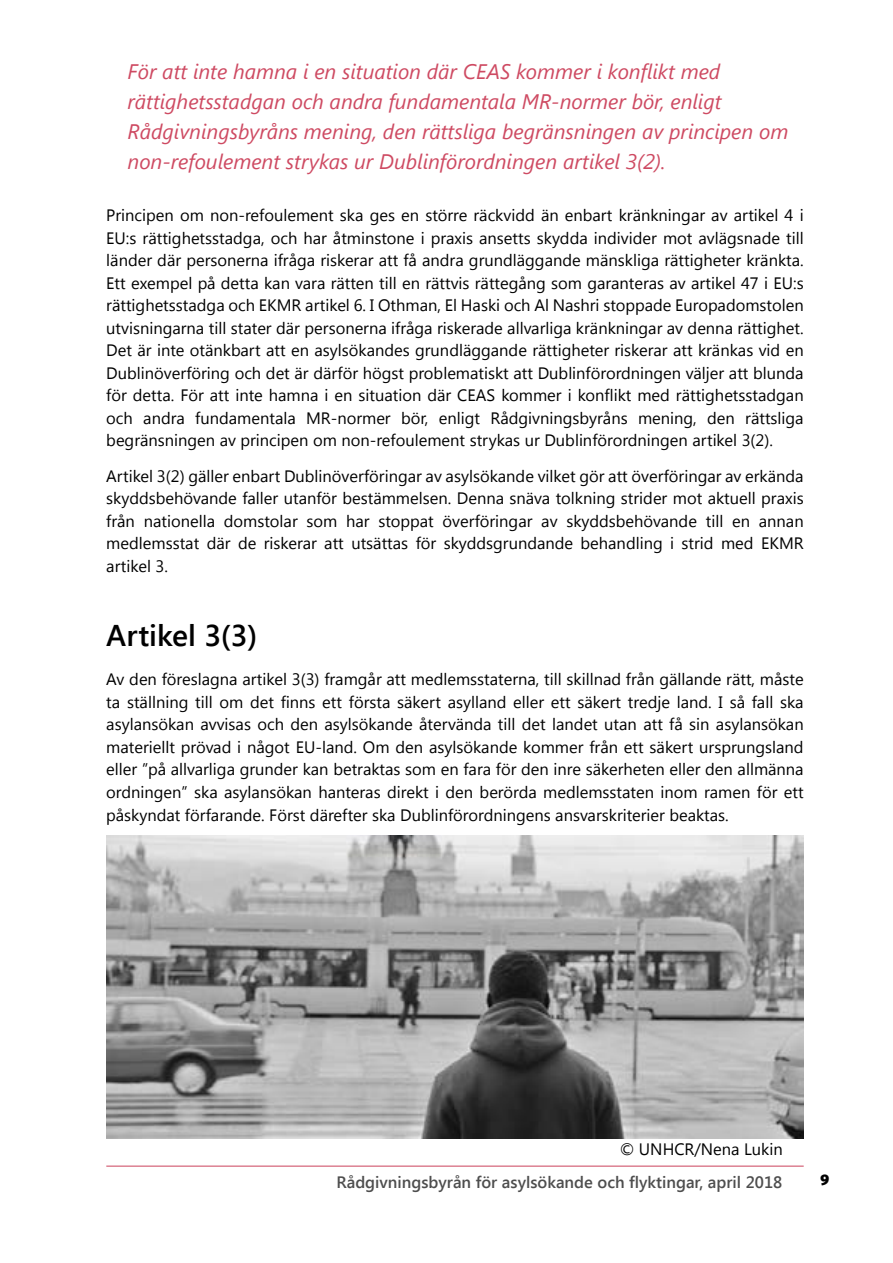
<style>
.page{position:relative;width:893px;height:1263px;background:#fff}
.page>*{position:absolute;margin:0;border:0;box-sizing:border-box;transform-origin:0 0}
.t1{font:600 30px "Segoe UI";color:#000}
.t2{font:italic 21px/30px "Segoe UI";color:#ce4a62}
.t3{font:16.5px/22.5px "Segoe UI";color:#000;text-align:justify}
.t4{font:600 16.5px "Segoe UI";color:#000}
.t5{font:900 15px "Fira Sans";color:#000}
</style>
<div class="page">
<hr style="left:106px;top:1165px;width:698px;height:2px;background:#ce4a62">
<img style="left:106px;top:835px;width:698px;height:303px">
<p class="t2" style="left:128px;top:56px;width:662px">För att inte hamna i en situation där CEAS kommer i konflikt med rättighetsstadgan och andra fundamentala MR-normer bör, enligt Rådgivningsbyråns mening, den rättsliga begränsningen av principen om non-refoulement strykas ur Dublinförordningen artikel 3(2).</p>
<p class="t3" style="left:106px;top:203px;width:699px">Principen om non-refoulement ska ges en större räckvidd än enbart kränkningar av artikel 4 i EU:s rättighetsstadga, och har åtminstone i praxis ansetts skydda individer mot avlägsnade till länder där personerna ifråga riskerar att få andra grundläggande mänskliga rättigheter kränkta.<br>Ett exempel på detta kan vara rätten till en rättvis rättegång som garanteras av artikel 47 i EU:s rättighetsstadga och EKMR artikel 6. I Othman, El Haski och Al Nashri stoppade Europadomstolen utvisningarna till stater där personerna ifråga riskerade allvarliga kränkningar av denna rättighet.<br>Det är inte otänkbart att en asylsökandes grundläggande rättigheter riskerar att kränkas vid en Dublinöverföring och det är därför högst problematiskt att Dublinförordningen väljer att blunda för detta. För att inte hamna i en situation där CEAS kommer i konflikt med rättighetsstadgan och andra fundamentala MR-normer bör, enligt Rådgivningsbyråns mening, den rättsliga begränsningen av principen om non-refoulement strykas ur Dublinförordningen artikel 3(2).</p>
<p class="t3" style="left:106px;top:464px;width:699px">Artikel 3(2) gäller enbart Dublinöverföringar av asylsökande vilket gör att överföringar av erkända skyddsbehövande faller utanför bestämmelsen. Denna snäva tolkning strider mot aktuell praxis från nationella domstolar som har stoppat överföringar av skyddsbehövande till en annan medlemsstat där de riskerar att utsättas för skyddsgrundande behandling i strid med EKMR artikel 3.</p>
<h1 class="t1" style="left:106px;top:614px;width:153px">Artikel 3(3)</h1>
<p class="t3" style="left:106px;top:668px;width:699px">Av den föreslagna artikel 3(3) framgår att medlemsstaterna, till skillnad från gällande rätt, måste ta ställning till om det finns ett första säkert asylland eller ett säkert tredje land. I så fall ska asylansökan avvisas och den asylsökande återvända till det landet utan att få sin asylansökan materiellt prövad i något EU-land. Om den asylsökande kommer från ett säkert ursprungsland eller ”på allvarliga grunder kan betraktas som en fara för den inre säkerheten eller den allmänna ordningen” ska asylansökan hanteras direkt i den berörda medlemsstaten inom ramen för ett påskyndat förfarande. Först därefter ska Dublinförordningens ansvarskriterier beaktas.</p>
<p class="t3" style="left:620px;top:1137px;width:164px">© UNHCR/Nena Lukin</p>
<p class="t4" style="left:336px;top:1171px;width:447px">Rådgivningsbyrån för asylsökande och flyktingar, april 2018</p>
<p class="t5" style="left:821px;top:1166px;width:10px">9</p>
</div>
